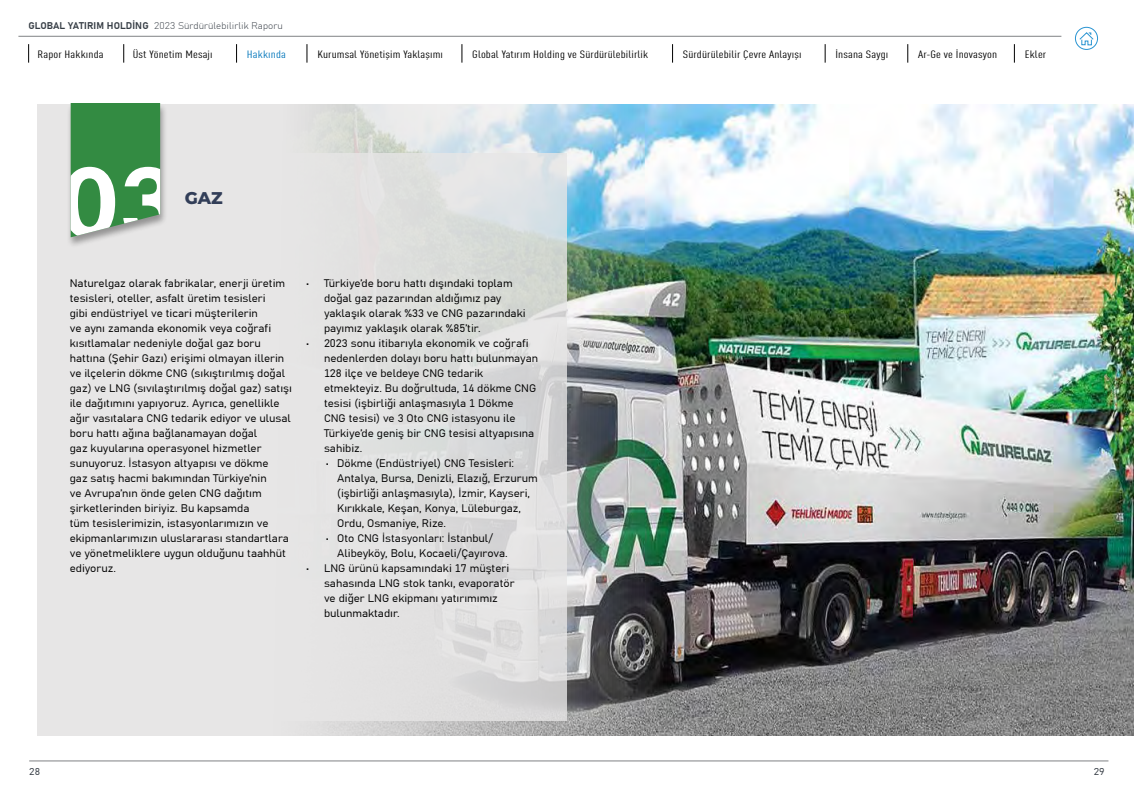
<style>
.page{position:relative;width:1134px;height:794px;background:#fff}
.page>*{position:absolute;margin:0;border:0;box-sizing:border-box;transform-origin:0 0}
.t1{font:700 100.9px "Acumin Pro";color:#fff}
.t2{font:800 17px "Montserrat";color:#323e58}
.t3{font:11px/15px "Grandview";color:#000}
.t4{font:condensed 10.5px "DIN Pro";letter-spacing:.01em;color:#000;scale:1.29 1}
.t5{font:condensed 10.5px "DIN Pro";letter-spacing:.01em;color:#0276bb;scale:1.29 1}
.t6{font:10px "Grandview";color:#363d45}
.t7{font:300 9.8px "Grandview";letter-spacing:.01em;color:#363d45}
.s1{font-weight:700}
</style>
<div class="page">
<div style="left:1075px;top:27px;width:23px;height:23px;border:1px solid #2994d2;border-radius:50%"></div>
<svg style="left:1078px;top:32px;width:16px;height:14px"></svg>
<hr style="left:18px;top:36px;width:1043px;height:1px;background:#808285">
<hr style="left:29px;top:760px;width:1079px;height:1px;background:#808285">
<svg style="left:236px;top:44px;width:1px;height:19px"></svg>
<svg style="left:307px;top:44px;width:1px;height:19px"></svg>
<svg style="left:462px;top:44px;width:1px;height:19px"></svg>
<svg style="left:672px;top:44px;width:1px;height:19px"></svg>
<svg style="left:825px;top:44px;width:1px;height:19px"></svg>
<svg style="left:907px;top:44px;width:1px;height:19px"></svg>
<svg style="left:1014px;top:44px;width:1px;height:19px"></svg>
<svg style="left:123px;top:44px;width:1px;height:19px"></svg>
<svg style="left:28px;top:44px;width:1px;height:19px"></svg>
<img style="left:236px;top:104px;width:898px;height:632px">
<div style="left:38px;top:153px;width:529px;height:567px;background:#e7e6e6"></div>
<div style="left:66px;top:102px;width:102px;height:146px;background:#000;opacity:.36"></div>
<svg style="left:71px;top:103px;width:89px;height:134px;background:#3e8f4c"></svg>
<p class="t7" style="left:28px;top:21px;width:256px"><span class="s1">GLOBAL YATIRIM HOLDİNG</span> 2023 Sürdürülebilirlik Raporu</p>
<p class="t4" style="left:38px;top:48px;width:53px">Rapor Hakkında</p>
<p class="t4" style="left:133px;top:48px;width:63px">Üst Yönetim Mesajı</p>
<p class="t5" style="left:247px;top:48px;width:32px">Hakkında</p>
<p class="t4" style="left:317px;top:48px;width:99px">Kurumsal Yönetişim Yaklaşımı</p>
<p class="t4" style="left:472px;top:48px;width:138px">Global Yatırım Holding ve Sürdürülebilirlik</p>
<p class="t4" style="left:683px;top:48px;width:94px">Sürdürülebilir Çevre Anlayışı</p>
<p class="t4" style="left:835px;top:48px;width:43px">İnsana Saygı</p>
<p class="t4" style="left:918px;top:48px;width:63px">Ar-Ge ve İnovasyon</p>
<p class="t4" style="left:1025px;top:48px;width:18px">Ekler</p>
<h1 class="t1" style="left:59px;top:131px;width:120px">03</h1>
<h2 class="t2" style="left:185px;top:186px;width:39px">GAZ</h2>
<p class="t3" style="left:70px;top:276px;width:224px">Naturelgaz olarak fabrikalar, enerji üretim tesisleri, oteller, asfalt üretim tesisleri<br>gibi endüstriyel ve ticari müşterilerin<br>ve aynı zamanda ekonomik veya coğrafi kısıtlamalar nedeniyle doğal gaz boru hattına (Şehir Gazı) erişimi olmayan illerin ve ilçelerin dökme CNG (sıkıştırılmış doğal gaz) ve LNG (sıvılaştırılmış doğal gaz) satışı ile dağıtımını yapıyoruz. Ayrıca, genellikle ağır vasıtalara CNG tedarik ediyor ve ulusal boru hattı ağına bağlanamayan doğal<br>gaz kuyularına operasyonel hizmetler sunuyoruz. İstasyon altyapısı ve dökme<br>gaz satış hacmi bakımından Türkiye’nin<br>ve Avrupa’nın önde gelen CNG dağıtım şirketlerinden biriyiz. Bu kapsamda<br>tüm tesislerimizin, istasyonlarımızın ve ekipmanlarımızın uluslararası standartlara ve yönetmeliklere uygun olduğunu taahhüt ediyoruz.</p>
<p class="t3" style="left:324px;top:276px;width:203px;text-indent:-18px">• Türkiye’de boru hattı dışındaki toplam doğal gaz pazarından aldığımız pay yaklaşık olarak %33 ve CNG pazarındaki payımız yaklaşık olarak %85’tir.</p>
<p class="t3" style="left:324px;top:336px;width:216px;text-indent:-18px">• 2023 sonu itibarıyla ekonomik ve coğrafi nedenlerden dolayı boru hattı bulunmayan 128 ilçe ve beldeye CNG tedarik etmekteyiz. Bu doğrultuda, 14 dökme CNG tesisi (işbirliği anlaşmasıyla 1 Dökme<br>CNG tesisi) ve 3 Oto CNG istasyonu ile Türkiye’de geniş bir CNG tesisi altyapısına sahibiz.</p>
<p class="t3" style="left:337px;top:456px;width:202px;text-indent:-11px">• Dökme (Endüstriyel) CNG Tesisleri:<br>Antalya, Bursa, Denizli, Elazığ, Erzurum (işbirliği anlaşmasıyla), İzmir, Kayseri, Kırıkkale, Keşan, Konya, Lüleburgaz, Ordu, Osmaniye, Rize.</p>
<p class="t3" style="left:337px;top:531px;width:172px;text-indent:-11px">• Oto CNG İstasyonları: İstanbul/<br>Alibeyköy, Bolu, Kocaeli/Çayırova.</p>
<p class="t3" style="left:324px;top:561px;width:192px;text-indent:-18px">• LNG ürünü kapsamındaki 17 müşteri sahasında LNG stok tankı, evaporatör ve diğer LNG ekipmanı yatırımımız bulunmaktadır.</p>
<p class="t6" style="left:29px;top:767px;width:12px">28</p>
<p class="t6" style="left:1094px;top:767px;width:12px">29</p>
</div>
